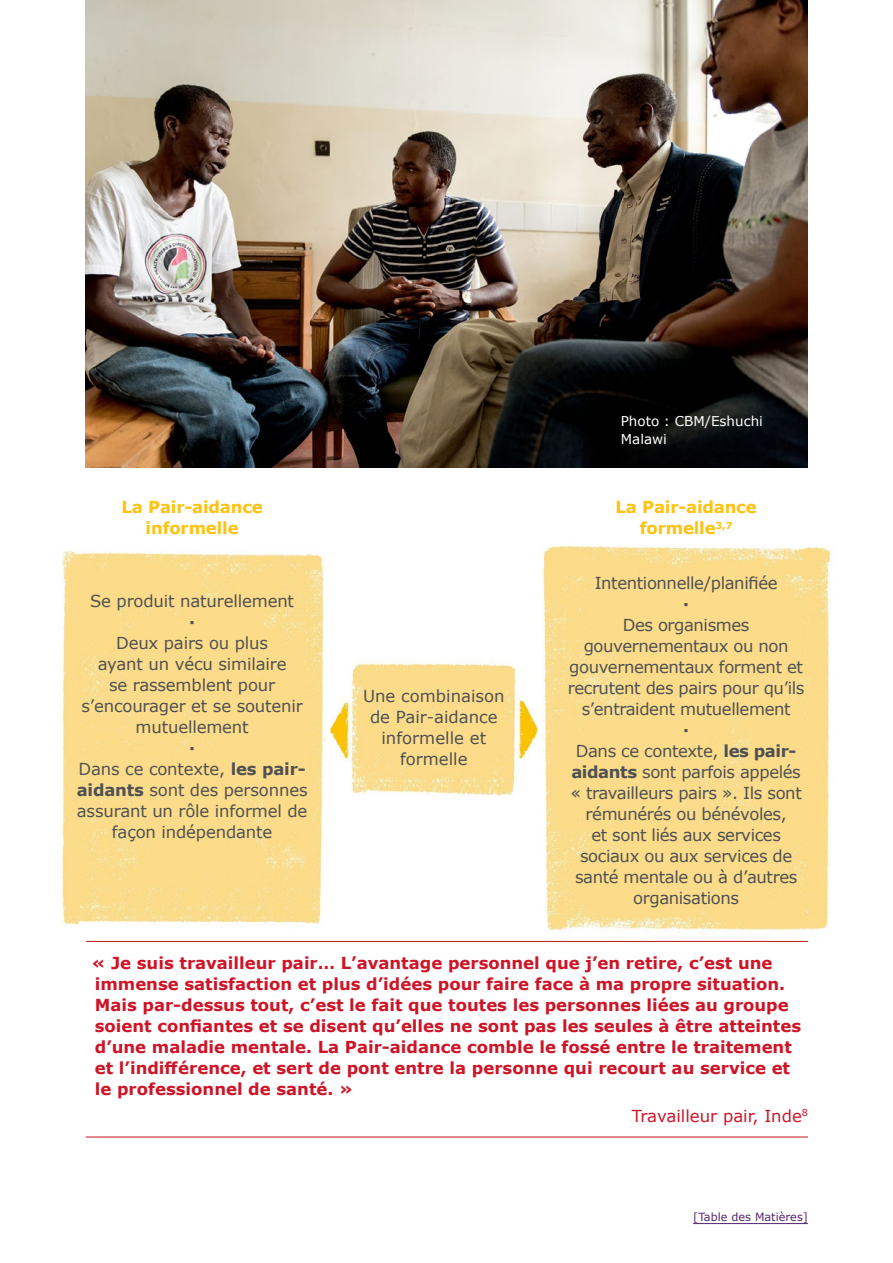
<style>
.page{position:relative;width:893px;height:1263px;background:#fff}
.page>*{position:absolute;margin:0;border:0;box-sizing:border-box;transform-origin:0 0}
.t1{font:16.5px/21px "Verdana";letter-spacing:-.025em;color:#4f5153;text-align:center}
.t2{font:700 16.5px/21px "Verdana";color:#cd1527}
.t3{font:700 16.5px/21px "Verdana";letter-spacing:-.01em;color:#fec210;text-align:center}
.t4{font:16.5px/21px "Verdana";color:#4f5153;text-align:center}
.t5{font:16.5px "Verdana";color:#cd1527}
.t6{font:700 16.5px "Verdana";color:#4f5153}
.t7{font:13.5px/18px "Verdana";color:#fff}
.t8{font:11.25px "Verdana";color:#552770}
.s1{font-weight:700}
</style>
<div class="page">
<img style="left:62px;top:550px;width:262px;height:375px">
<img style="left:542px;top:545px;width:290px;height:396px">
<hr style="left:86px;top:1137px;width:722px;height:1px;background:#c4121a">
<hr style="left:86px;top:941px;width:722px;height:1px;background:#c4121a">
<hr style="left:693px;top:1223px;width:115px;height:1px;background:#552770">
<img style="left:85px;top:0;width:723px;height:468px">
<img style="left:330px;top:663px;width:208px;height:133px">
<p class="t3" style="left:121px;top:496px;width:143px">La Pair-aidance informelle</p>
<p class="t1" style="left:90px;top:591px;width:205px">Se produit naturellement</p>
<p class="t6" style="left:189px;top:611px;width:7px">·</p>
<p class="t1" style="left:81px;top:633px;width:223px">Deux pairs ou plus<br>ayant un vécu similaire<br>se rassemblent pour s’encourager et se soutenir mutuellement</p>
<p class="t1" style="left:77px;top:738px;width:232px"><span class="s1">·<br></span>Dans ce contexte, <span class="s1">les pair&shy;aidants</span> sont des personnes assurant un rôle informel de</p>
<p class="t1" style="left:112px;top:822px;width:162px">façon indépendante</p>
<p class="t4" style="left:363px;top:686px;width:143px">Une combinaison de Pair-aidance informelle et formelle</p>
<p class="t7" style="left:621px;top:412px;width:144px">Photo : CBM/Eshuchi<br>Malawi</p>
<p class="t3" style="left:615px;top:496px;width:143px">La Pair-aidance formelle<sup>3,7</sup></p>
<p class="t1" style="left:595px;top:572px;width:184px">Intentionnelle/planifiée</p>
<p class="t6" style="left:683px;top:592px;width:7px">·</p>
<p class="t1" style="left:568px;top:614px;width:238px">Des organismes gouvernementaux ou non gouvernementaux forment et recrutent des pairs pour qu’ils s’entraident mutuellement</p>
<p class="t1" style="left:570px;top:719px;width:233px"><span class="s1">·<br></span>Dans ce contexte, <span class="s1">les pair&shy;aidants</span> sont parfois appelés « travailleurs pairs ». Ils sont rémunérés ou bénévoles,<br>et sont liés aux services sociaux ou aux services de santé mentale ou à d’autres organisations</p>
<p class="t2" style="left:91px;top:952px;width:711px">« Je suis travailleur pair… L’avantage personnel que j’en retire, c’est une immense satisfaction et plus d’idées pour faire face à ma propre situation.<br>Mais par-dessus tout, c’est le fait que toutes les personnes liées au groupe soient confiantes et se disent qu’elles ne sont pas les seules à être atteintes d’une maladie mentale. La Pair-aidance comble le fossé entre le traitement et l’indifférence, et sert de pont entre la personne qui recourt au service et le professionnel de santé. »</p>
<p class="t5" style="left:632px;top:1104px;width:177px">Travailleur pair, Inde<sup>8</sup></p>
<p class="t8" style="left:693px;top:1209px;width:116px">[Table des Matières]</p>
</div>
